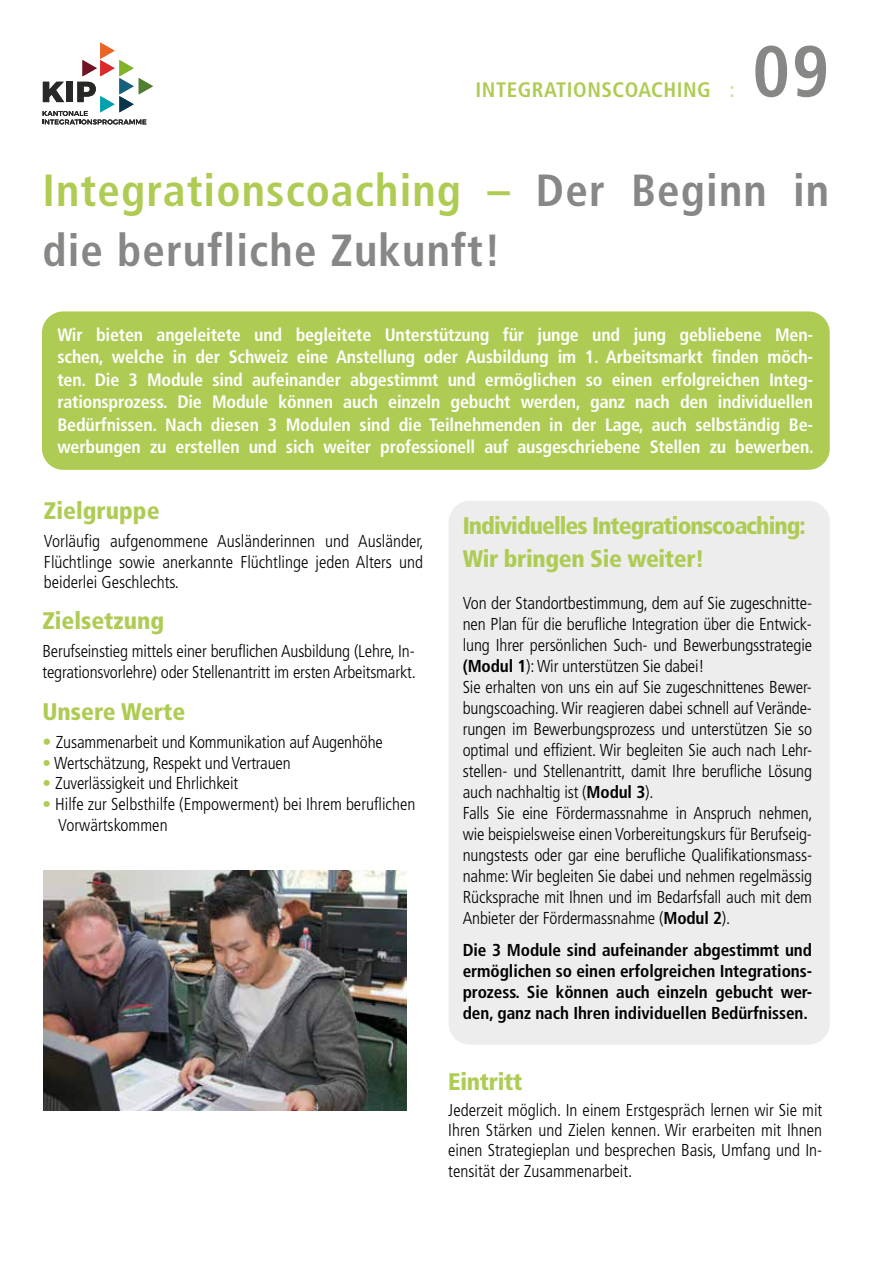
<style>
.page{position:relative;width:893px;height:1263px;background:#fff}
.page>*{position:absolute;margin:0;border:0;box-sizing:border-box;transform-origin:0 0}
.t1{font:700 condensed 72px "Frutiger";color:#878786}
.t2{font:700 condensed 45px/60px "Frutiger";letter-spacing:.025em;color:#878786}
.t3{font:900 condensed 24px/33px "Frutiger";letter-spacing:-.04em;color:#aecc53}
.t4{font:900 condensed 24px "Frutiger";letter-spacing:-.015em;color:#aecc53}
.t5{font:700 condensed 21px "Frutiger";letter-spacing:.025em;color:#aecc53}
.t6{font:700 condensed 18px/22.5px "Frutiger";letter-spacing:-.01em;color:#fff;text-align:justify}
.t7{font:300 condensed 17.25px/21px "Frutiger";letter-spacing:-.01em;color:#000}
.t8{font:700 condensed 17.25px/21px "Frutiger";letter-spacing:-.005em;color:#000;text-align:justify}
.s1{color:#d1e19f}
.s2{color:#aecc53}
.s3{font-size:18px;color:#aecc53}
.s4{font-weight:700}
</style>
<div class="page">
<svg style="left:43px;top:43px;width:110px;height:81px"></svg>
<div style="left:449px;top:501px;width:381px;height:544px;background:#ededed;border-radius:21px"></div>
<img style="left:43px;top:871px;width:364px;height:239px">
<div style="left:42px;top:311px;width:788px;height:159px;background:#aecc53;border-radius:21px"></div>
<p class="t5" style="left:476px;top:78px;width:261px">INTEGRATIONSCOACHING <span class="s1">:</span></p>
<h1 class="t1" style="left:752px;top:34px;width:78px">09</h1>
<h2 class="t2" style="left:43px;top:162px;width:788px"><span class="s2">Integrationscoaching –</span> Der Beginn in die berufliche Zukunft!</h2>
<p class="t6" style="left:57px;top:324px;width:758px">Wir bieten angeleitete und begleitete Unterstützung für junge und jung gebliebene Men&shy;schen, welche in der Schweiz eine Anstellung oder Ausbildung im 1. Arbeitsmarkt finden möch&shy;ten. Die 3 Module sind aufeinander abgestimmt und ermöglichen so einen erfolgreichen Integ&shy;rationsprozess. Die Module können auch einzeln gebucht werden, ganz nach den individuellen Bedürfnissen. Nach diesen 3 Modulen sind die Teilnehmenden in der Lage, auch selbständig Be&shy;werbungen zu erstellen und sich weiter professionell auf ausgeschriebene Stellen zu bewerben.</p>
<h3 class="t4" style="left:44px;top:501px;width:117px">Zielgruppe</h3>
<p class="t7" style="left:44px;top:531px;width:381px;line-height:20.5px;text-align:justify">Vorläufig aufgenommene Ausländerinnen und Ausländer, Flüchtlinge sowie anerkannte Flüchtlinge jeden Alters und beiderlei Geschlechts.</p>
<h3 class="t4" style="left:42px;top:611px;width:123px">Zielsetzung</h3>
<p class="t7" style="left:42px;top:641px;width:375px;line-height:20.5px">Berufseinstieg mittels einer beruflichen Ausbildung (Lehre, In&shy;tegrationsvorlehre) oder Stellenantritt im ersten Arbeitsmarkt.</p>
<h3 class="t4" style="left:42px;top:701px;width:145px">Unsere Werte</h3>
<p class="t7" style="left:42px;top:732px;width:342px"><span class="s3">•</span> Zusammenarbeit und Kommunikation auf Augenhöhe</p>
<p class="t7" style="left:42px;top:753px;width:250px"><span class="s2">•</span> Wertschätzung, Respekt und Vertrauen</p>
<p class="t7" style="left:42px;top:773px;width:197px"><span class="s2">•</span> Zuverlässigkeit und Ehrlichkeit</p>
<p class="t7" style="left:58px;top:794px;width:359px;line-height:20.5px;text-indent:-16px"><span class="s2">•</span> Hilfe zur Selbsthilfe (Empowerment) bei Ihrem beruflichen<br>Vorwärtskommen</p>
<h3 class="t3" style="left:463px;top:511px;width:345px">Individuelles Integrationscoaching:<br>Wir bringen Sie weiter!</h3>
<p class="t7" style="left:463px;top:593px;width:351px">Von der Standortbestimmung, dem auf Sie zugeschnitte&shy;nen Plan für die berufliche Integration über die Entwick&shy;lung Ihrer persönlichen Such- und Bewerbungsstrategie <span class="s4">(Modul 1</span>): Wir unterstützen Sie dabei!<br>Sie erhalten von uns ein auf Sie zugeschnittenes Bewer&shy;bungscoaching. Wir reagieren dabei schnell auf Verände&shy;rungen im Bewerbungsprozess und unterstützen Sie so optimal und effizient. Wir begleiten Sie auch nach Lehr&shy;stellen- und Stellenantritt, damit Ihre berufliche Lösung auch nachhaltig ist (<span class="s4">Modul 3</span>).<br>Falls Sie eine Fördermassnahme in Anspruch nehmen, wie beispielsweise einen Vorbereitungskurs für Berufseig&shy;nungstests oder gar eine berufliche Qualifikationsmass&shy;nahme: Wir begleiten Sie dabei und nehmen regelmässig Rücksprache mit Ihnen und im Bedarfsfall auch mit dem Anbieter der Fördermassnahme (<span class="s4">Modul 2</span>).</p>
<p class="t8" style="left:463px;top:939px;width:351px">Die 3 Module sind aufeinander abgestimmt und ermöglichen so einen erfolgreichen Integrations&shy;prozess. Sie können auch einzeln gebucht wer&shy;den, ganz nach Ihren individuellen Bedürfnissen.</p>
<h3 class="t4" style="left:448px;top:1071px;width:76px">Eintritt</h3>
<p class="t7" style="left:448px;top:1100px;width:376px;line-height:20.2px;text-align:justify">Jederzeit möglich. In einem Erstgespräch lernen wir Sie mit Ihren Stärken und Zielen kennen. Wir erarbeiten mit Ihnen einen Strategieplan und besprechen Basis, Umfang und In&shy;tensität der Zusammenarbeit.</p>
</div>
